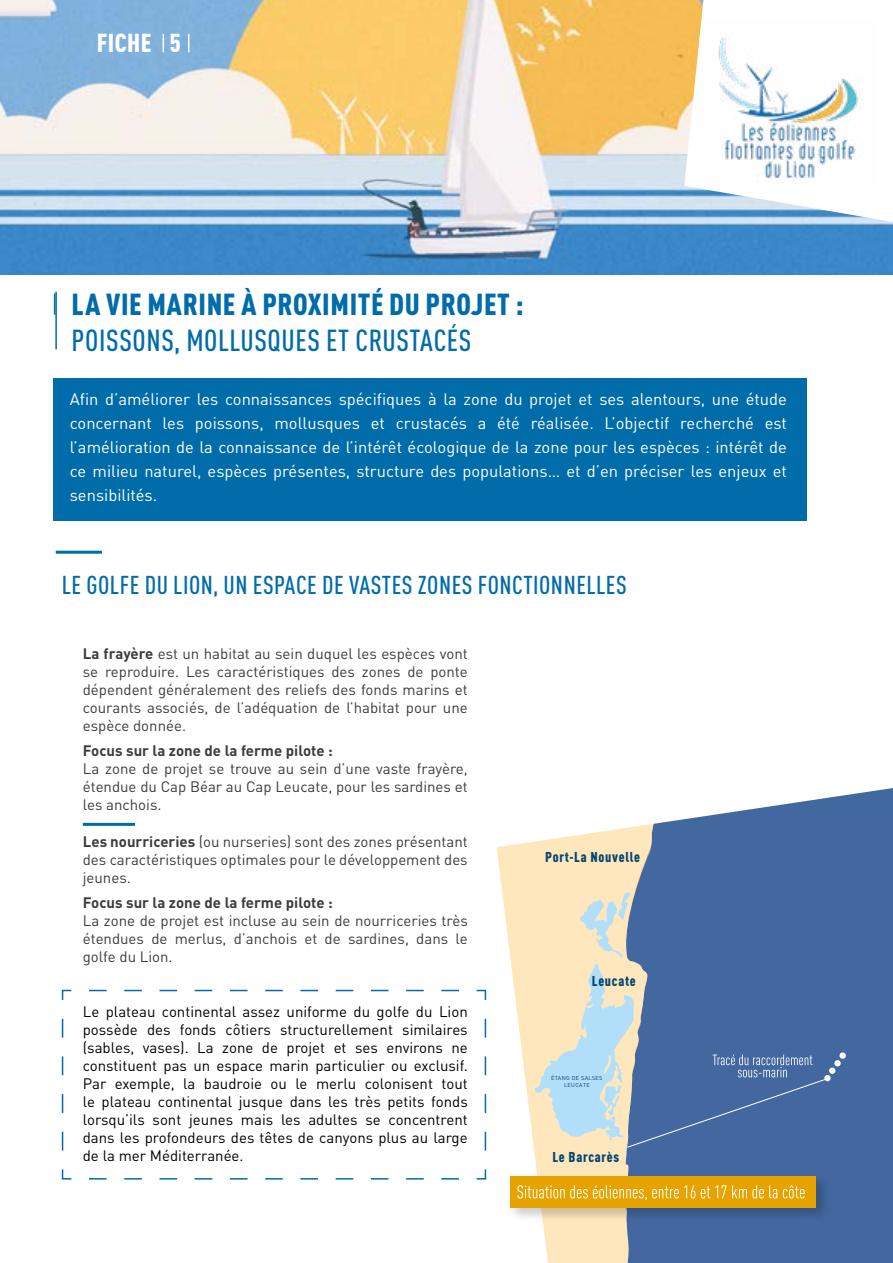
<style>
.page{position:relative;width:893px;height:1263px;background:#fff}
.page>*{position:absolute;margin:0;border:0;box-sizing:border-box;transform-origin:0 0}
.t1{font:900 condensed 30px "DIN Pro";letter-spacing:.02em;color:#006caa}
.t2{font:500 condensed 30px "DIN Pro";letter-spacing:.02em;color:#006caa}
.t3{font:900 condensed 25.65px "DIN Pro";letter-spacing:.015em;color:#fff}
.t4{font:500 condensed 25.5px "DIN Pro";letter-spacing:.02em;color:#006caa}
.t5{font:16.5px/24px "DIN Pro";color:#fff;text-align:justify}
.t6{font:15px/18px "DIN Pro";color:#3c3c3b;text-align:justify}
.t7{font:15px/18px "DIN Pro";color:#000;text-align:justify}
.t8{font:700 15px "DIN Pro";color:#3c3c3b}
.t9{font:900 condensed 14.1px "DIN Pro";letter-spacing:.05em;color:#044571}
.t10{font:5.7px/6.8px "DIN";letter-spacing:.05em;color:#044571;text-align:center}
.s1{font-weight:700}
</style>
<div class="page">
<img style="left:0;top:0;width:893px;height:274px">
<svg style="left:684px;top:0;width:209px;height:222px"></svg>
<img style="left:697px;top:20px;width:180px;height:163px">
<svg style="left:163px;top:34px;width:1px;height:18px"></svg>
<svg style="left:188px;top:34px;width:2px;height:18px"></svg>
<svg style="left:54px;top:293px;width:1px;height:22px"></svg>
<hr style="left:56px;top:551px;width:46px;height:3px;background:#006caa">
<div style="left:54px;top:378px;width:753px;height:143px;background:#006caa"></div>
<hr style="left:55px;top:292px;width:2px;height:57px;background:#006caa">
<svg style="left:497px;top:788px;width:396px;height:475px"></svg>
<div style="left:508px;top:1174px;width:322px;height:48px;background:#000;opacity:.2"></div>
<div style="left:510px;top:1176px;width:306px;height:31px;background:#e6a300"></div>
<svg style="left:535px;top:964px;width:293px;height:184px;background:#7a94b2"></svg>
<svg style="left:517px;top:1185px;width:288px;height:15px"></svg>
<svg style="left:61px;top:989px;width:426px;height:191px"></svg>
<hr style="left:83px;top:823px;width:52px;height:3px;background:#006caa">
<h2 class="t3" style="left:97px;top:23px;width:85px">FICHE 5</h2>
<h1 class="t1" style="left:72px;top:281px;width:453px">LA VIE MARINE À PROXIMITÉ DU PROJET :</h1>
<h1 class="t2" style="left:72px;top:318px;width:401px">POISSONS, MOLLUSQUES ET CRUSTACÉS</h1>
<p class="t5" style="left:70px;top:385px;width:719px">Afin d’améliorer les connaissances spécifiques à la zone du projet et ses alentours, une étude concernant les poissons, mollusques et crustacés a été réalisée. L’objectif recherché est l’amélioration de la connaissance de l’intérêt écologique de la zone pour les espèces : intérêt de ce milieu naturel, espèces présentes, structure des populations… et d’en préciser les enjeux et sensibilités.</p>
<h3 class="t4" style="left:62px;top:566px;width:567px">LE GOLFE DU LION, UN ESPACE DE VASTES ZONES FONCTIONNELLES</h3>
<p class="t6" style="left:83px;top:643px;width:386px"><span class="s1">La frayère</span> est un habitat au sein duquel les espèces vont se reproduire. Les caractéristiques des zones de ponte dépendent généralement des reliefs des fonds marins et courants associés, de l’adéquation de l’habitat pour une espèce donnée.</p>
<p class="t8" style="left:83px;top:738px;width:251px">Focus sur la zone de la ferme pilote :</p>
<p class="t6" style="left:83px;top:758px;width:386px">La zone de projet se trouve au sein d’une vaste frayère, étendue du Cap Béar au Cap Leucate, pour les sardines et les anchois.</p>
<p class="t6" style="left:83px;top:831px;width:386px"><span class="s1">Les nourriceries</span> (ou nurseries) sont des zones présentant des caractéristiques optimales pour le développement des jeunes.</p>
<p class="t8" style="left:83px;top:890px;width:251px">Focus sur la zone de la ferme pilote :</p>
<p class="t6" style="left:83px;top:910px;width:386px">La zone de projet est incluse au sein de nourriceries très étendues de merlus, d’anchois et de sardines, dans le golfe du Lion.</p>
<p class="t7" style="left:83px;top:1001px;width:386px">Le plateau continental assez uniforme du golfe du Lion possède des fonds côtiers structurellement similaires (sables, vases). La zone de projet et ses environs ne constituent pas un espace marin particulier ou exclusif.<br>Par exemple, la baudroie ou le merlu colonisent tout le plateau continental jusque dans les très petits fonds lorsqu’ils sont jeunes mais les adultes se concentrent dans les profondeurs des têtes de canyons plus au large de la mer Méditerranée.</p>
<p class="t9" style="left:545px;top:846px;width:96px">Port-La Nouvelle</p>
<p class="t9" style="left:592px;top:970px;width:45px">Leucate</p>
<p class="t10" style="left:551px;top:1075px;width:53px">ÉTANG DE SALSES<br>LEUCATE</p>
<p class="t9" style="left:552px;top:1146px;width:68px">Le Barcarès</p>
</div>
